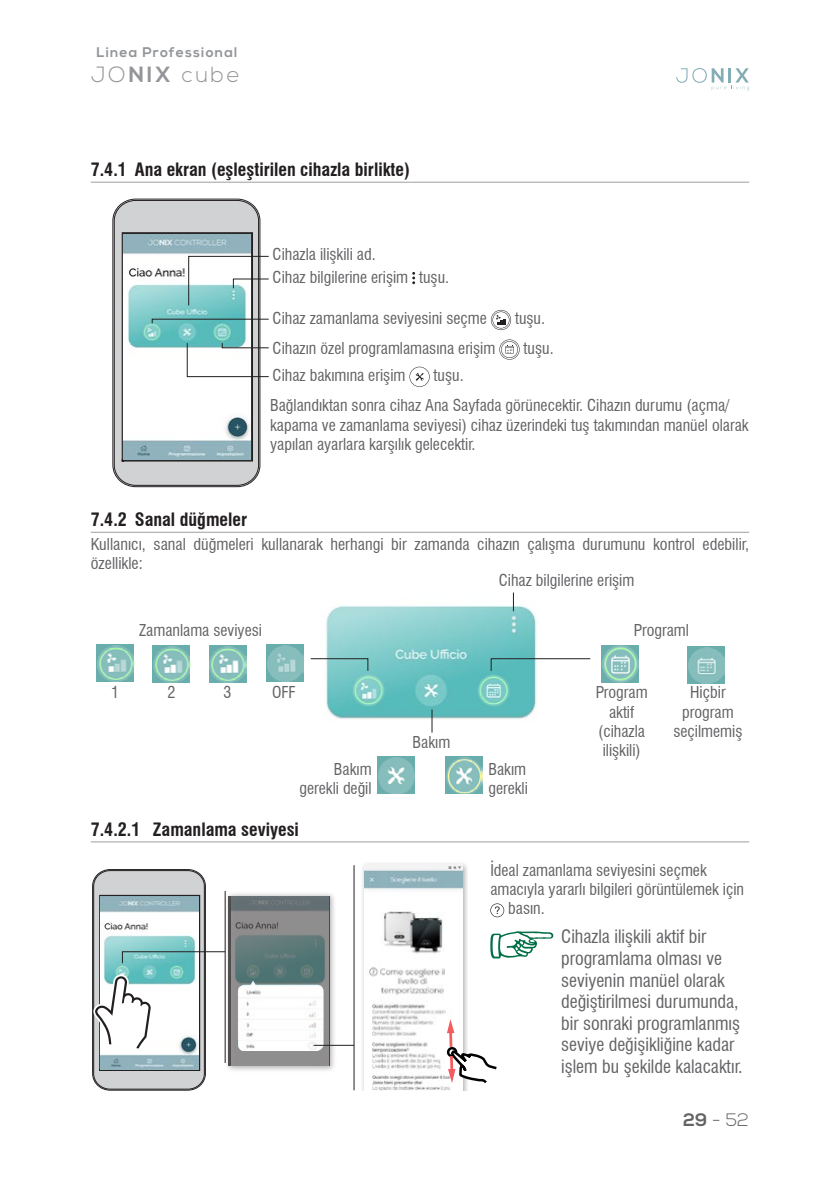
<style>
.page{position:relative;width:840px;height:1191px;background:#fff}
.page>*{position:absolute;margin:0;border:0;box-sizing:border-box;transform-origin:0 0}
.t1{font:300 22px "Nexa";letter-spacing:.115em;color:#939598}
.t2{font:condensed 18px/21.6px "Swiss 721 BT";color:#636366}
.t3{font:700 condensed 18px "Swiss 721 BT";color:#231f20}
.t4{font:300 18px "Nexa";color:#636366}
.t5{font:condensed 16px/19.2px "Swiss 721 BT";color:#636366}
.t6{font:700 14px "Nexa";letter-spacing:.08em;color:#939598}
.s1{font-weight:700}
</style>
<div class="page">
<svg style="left:676px;top:68px;width:72px;height:23px"></svg>
<svg style="left:112px;top:199px;width:148px;height:288px"></svg>
<svg style="left:114px;top:200px;width:145px;height:286px"></svg>
<svg style="left:122px;top:232px;width:147px;height:229px"></svg>
<svg style="left:310px;top:592px;width:281px;height:140px"></svg>
<svg style="left:96px;top:644px;width:38px;height:38px"></svg>
<img style="left:98px;top:645px;width:36px;height:37px">
<svg style="left:152px;top:645px;width:38px;height:37px"></svg>
<img style="left:154px;top:646px;width:36px;height:36px">
<svg style="left:209px;top:645px;width:37px;height:37px"></svg>
<img style="left:210px;top:646px;width:36px;height:36px">
<div style="left:266px;top:644px;width:37px;height:38px;background:#69aeac"></div>
<img style="left:267px;top:645px;width:36px;height:37px">
<svg style="left:601px;top:645px;width:37px;height:1px"></svg>
<img style="left:601px;top:646px;width:37px;height:36px">
<div style="left:445px;top:756px;width:37px;height:38px;background:#69aeac"></div>
<img style="left:446px;top:757px;width:36px;height:37px">
<div style="left:377px;top:756px;width:37px;height:38px;background:#69aeac"></div>
<img style="left:378px;top:757px;width:36px;height:37px">
<div style="left:687px;top:646px;width:38px;height:37px;background:#69aeac"></div>
<img style="left:688px;top:647px;width:37px;height:36px">
<svg style="left:92px;top:869px;width:130px;height:221px"></svg>
<img style="left:222px;top:891px;width:116px;height:180px">
<div style="left:228px;top:896px;width:102px;height:169px;background:#514e4e"></div>
<img style="left:231px;top:896px;width:98px;height:169px">
<img style="left:237px;top:980px;width:86px;height:71px">
<img style="left:362px;top:863px;width:105px;height:227px">
<img style="left:364px;top:864px;width:98px;height:226px">
<hr style="left:353px;top:865px;width:1px;height:225px;background:#231f20">
<hr style="left:313px;top:1045px;width:41px;height:1px;background:#231f20">
<svg style="left:446px;top:1019px;width:51px;height:65px"></svg>
<svg style="left:412px;top:272px;width:3px;height:12px"></svg>
<svg style="left:490px;top:310px;width:21px;height:20px"></svg>
<svg style="left:499px;top:339px;width:20px;height:21px"></svg>
<svg style="left:409px;top:367px;width:20px;height:20px"></svg>
<hr style="left:91px;top:182px;width:657px;height:1px;background:#9e9fa3">
<hr style="left:91px;top:532px;width:657px;height:1px;background:#9e9fa3">
<hr style="left:91px;top:841px;width:657px;height:1px;background:#9e9fa3">
<svg style="left:490px;top:931px;width:64px;height:28px"></svg>
<svg style="left:490px;top:903px;width:14px;height:14px"></svg>
<p class="t6" style="left:96px;top:44px;width:142px">Linea Professional</p>
<h1 class="t1" style="left:91px;top:62px;width:150px">JO<span class="s1">NIX</span> cube</h1>
<p class="t3" style="left:91px;top:159px;width:320px">7.4.1 Ana ekran (eşleştirilen cihazla birlikte)</p>
<p class="t5" style="left:272px;top:244px;width:104px">Cihazla ilişkili ad.</p>
<p class="t5" style="left:272px;top:267px;width:178px">Cihaz bilgilerine erişim tuşu.</p>
<p class="t5" style="left:272px;top:309px;width:216px">Cihaz zamanlama seviyesini seçme</p>
<p class="t5" style="left:514px;top:309px;width:32px">tuşu.</p>
<p class="t5" style="left:272px;top:338px;width:224px">Cihazın özel programlamasına erişim</p>
<p class="t5" style="left:523px;top:338px;width:32px">tuşu.</p>
<p class="t5" style="left:272px;top:366px;width:134px">Cihaz bakımına erişim</p>
<p class="t5" style="left:433px;top:366px;width:32px">tuşu.</p>
<p class="t3" style="left:91px;top:509px;width:158px">7.4.2 Sanal düğmeler</p>
<p class="t5" style="left:270px;top:396px;width:479px">Bağlandıktan sonra cihaz Ana Sayfada görünecektir. Cihazın durumu (açma/ kapama ve zamanlama seviyesi) cihaz üzerindeki tuş takımından manüel olarak yapılan ayarlara karşılık gelecektir.</p>
<p class="t5" style="left:91px;top:534px;width:659px">Kullanıcı, sanal düğmeleri kullanarak herhangi bir zamanda cihazın çalışma durumunu kontrol edebilir, özellikle:</p>
<p class="t5" style="left:498px;top:570px;width:137px">Cihaz bilgilerine erişim</p>
<p class="t5" style="left:139px;top:620px;width:124px">Zamanlama seviyesi</p>
<p class="t5" style="left:633px;top:620px;width:57px">Programl</p>
<p class="t5" style="left:111px;top:683px;width:9px">1</p>
<p class="t5" style="left:167px;top:683px;width:9px">2</p>
<p class="t5" style="left:223px;top:683px;width:9px">3</p>
<p class="t5" style="left:272px;top:683px;width:25px">OFF</p>
<p class="t5" style="left:299px;top:759px;width:74px;text-align:right">Bakım gerekli değil</p>
<p class="t3" style="left:91px;top:818px;width:209px">7.4.2.1 Zamanlama seviyesi</p>
<p class="t5" style="left:412px;top:732px;width:39px">Bakım</p>
<p class="t5" style="left:488px;top:759px;width:41px">Bakım gerekli</p>
<p class="t5" style="left:595px;top:683px;width:53px;text-align:center">Program aktif (cihazla ilişkili)</p>
<p class="t5" style="left:673px;top:683px;width:71px;text-align:center">Hiçbir program seçilmemiş</p>
<p class="t5" style="left:490px;top:860px;width:218px">İdeal zamanlama seviyesini seçmek</p>
<p class="t5" style="left:490px;top:879px;width:255px">amacıyla yararlı bilgileri görüntülemek için</p>
<p class="t5" style="left:508px;top:899px;width:38px">basın.</p>
<p class="t2" style="left:561px;top:926px;width:183px">Cihazla ilişkili aktif bir programlama olması ve seviyenin manüel olarak değiştirilmesi durumunda, bir sonraki programlanmış seviye değişikliğine kadar işlem bu şekilde kalacaktır.</p>
<p class="t4" style="left:683px;top:1109px;width:67px"><span class="s1">29</span> - 52</p>
</div>
